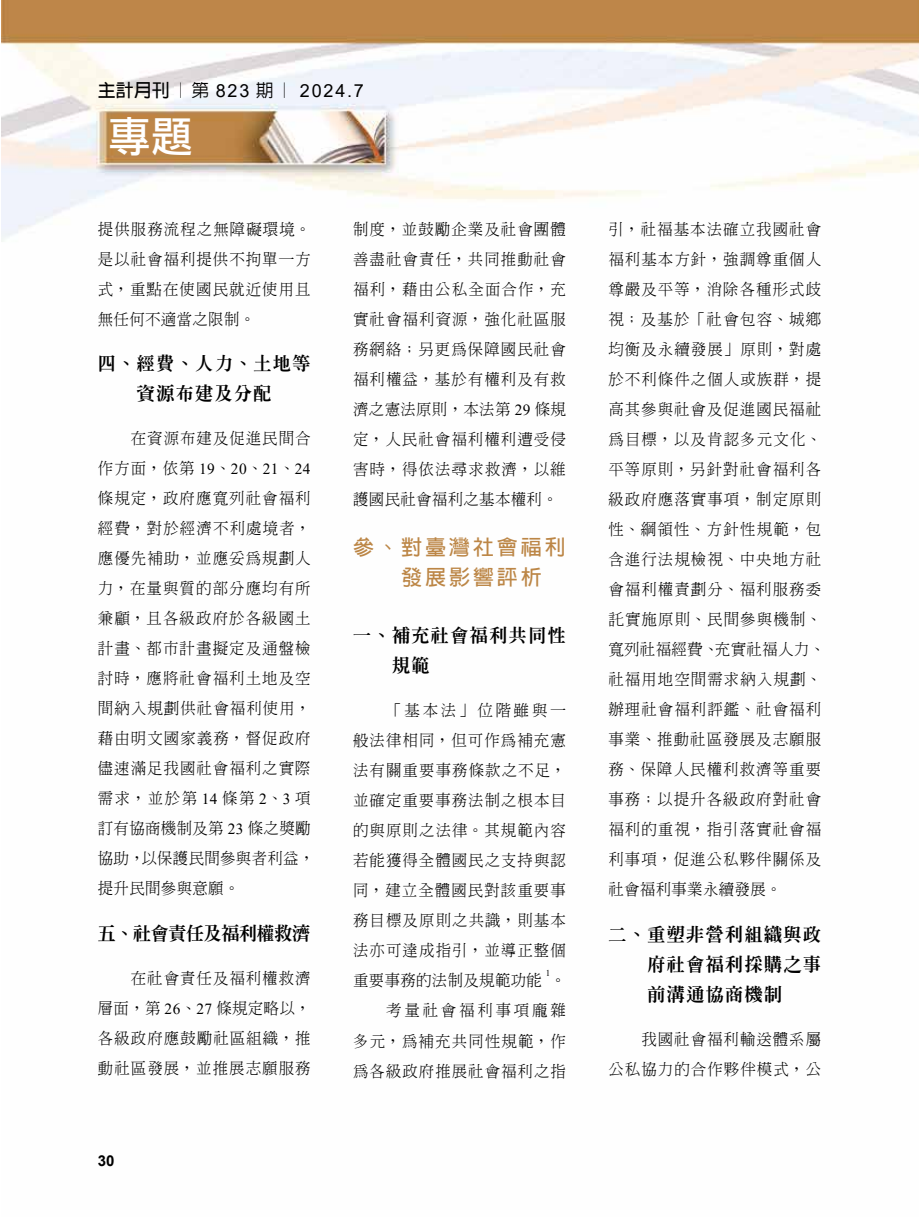
<style>
.page{position:relative;width:919px;height:1217px;background:#fff}
.page>*{position:absolute;margin:0;border:0;box-sizing:border-box;transform-origin:0 0}
.t1{font:42px "DF Li Hei Md WIN BF";color:#fff}
.t2{font:700 21px/30px "Lin Gothic";letter-spacing:.14em;color:#bc8646}
.t3{font:800 18px/30px "Inn Ming";letter-spacing:.08em;color:#000;text-align:center}
.t4{font:18px "Arial";letter-spacing:.1em;color:#000}
.t5{font:800 18px "Inn Ming";letter-spacing:-.02em;color:#000}
.t6{font:300 15.3px/30px "Inn Ming";letter-spacing:.075em;color:#000;text-align:justify}
.t7{font:700 15px "Arial";color:#000}
.t8{font:9px "Times New Roman";color:#000}
.s1{font-family:"Lin Gothic";font-weight:700}
.s2{font-family:"Lin Gothic";font-weight:500}
.s3{font-family:"Times New Roman";font-weight:400}
</style>
<div class="page">
<img style="left:1px;top:0;width:917px;height:242px">
<p class="t4" style="left:98px;top:78px;width:267px"><span class="s1">主計月刊</span><span class="s2">︱第</span> 823 <span class="s2">期︱</span> 2024.7</p>
<h1 class="t1" style="left:109px;top:115px;width:85px">專題</h1>
<p class="t6" style="left:98px;top:214px;width:214px">提供服務流程之無障礙環境。是以社會福利提供不拘單一方式，重點在使國民就近使用且無任何不適當之限制。</p>
<p class="t3" style="left:98px;top:348px;width:214px">四、經費、人力、土地等資源布建及分配</p>
<p class="t6" style="left:98px;top:423px;width:218px;text-align:left;text-indent:33px">在資源布建及促進民間合作方面，依第 <span class="s3">19</span>、<span class="s3">20</span>、<span class="s3">21</span>、<span class="s3">24</span>條規定，政府應寬列社會福利經費，對於經濟不利處境者，應優先補助，並應妥為規劃人力，在量與質的部分應均有所兼顧，且各級政府於各級國土計畫、都市計畫擬定及通盤檢討時，應將社會福利土地及空間納入規劃供社會福利使用，藉由明文國家義務，督促政府儘速滿足我國社會福利之實際需求，並於第 <span class="s3">14</span> 條第 <span class="s3">2</span>、<span class="s3">3</span> 項訂有協商機制及第 <span class="s3">23</span> 條之獎勵協助，以保護民間參與者利益，提升民間參與意願。</p>
<p class="t5" style="left:98px;top:923px;width:214px">五、社會責任及福利權救濟</p>
<p class="t6" style="left:98px;top:962px;width:214px;text-indent:33px">在社會責任及福利權救濟層面，第 <span class="s3">26</span>、<span class="s3">27</span> 條規定略以，各級政府應鼓勵社區組織，推動社區發展，並推展志願服務</p>
<p class="t7" style="left:98px;top:1149px;width:18px">30</p>
<p class="t6" style="left:353px;top:214px;width:214px">制度，並鼓勵企業及社會團體善盡社會責任，共同推動社會福利，藉由公私全面合作，充實社會福利資源，強化社區服務網絡；另更為保障國民社會福利權益，基於有權利及有救濟之憲法原則，本法第 <span class="s3">29</span> 條規定，人民社會福利權利遭受侵害時，得依法尋求救濟，以維護國民社會福利之基本權利。</p>
<h2 class="t2" style="left:401px;top:532px;width:166px;text-indent:-48px">參、對臺灣社會福利發展影響評析</h2>
<p class="t3" style="left:392px;top:620px;width:175px;text-align:left;text-indent:-39px">一、補充社會福利共同性規範</p>
<p class="t6" style="left:353px;top:695px;width:214px;text-indent:33px">「基本法」位階雖與一般法律相同，但可作為補充憲法有關重要事務條款之不足，並確定重要事務法制之根本目的與原則之法律。其規範內容若能獲得全體國民之支持與認同，建立全體國民對該重要事務目標及原則之共識，則基本法亦可達成指引，並導正整個重要事務的法制及規範功能</p>
<p class="t8" style="left:545px;top:966px;width:6px">1</p>
<p class="t6" style="left:353px;top:965px;width:214px;text-align:right">。<br>考量社會福利事項龐雜<br>多元，為補充共同性規範，作為各級政府推展社會福利之指</p>
<p class="t6" style="left:608px;top:214px;width:218px;text-align:left">引，社福基本法確立我國社會福利基本方針，強調尊重個人尊嚴及平等，消除各種形式歧視；及基於「社會包容、城鄉均衡及永續發展」原則，對處於不利條件之個人或族群，提高其參與社會及促進國民福祉為目標，以及肯認多元文化、平等原則，另針對社會福利各級政府應落實事項，制定原則性、綱領性、方針性規範，包含進行法規檢視、中央地方社會福利權責劃分、福利服務委託實施原則、民間參與機制、寬列社福經費、充實社福人力、社福用地空間需求納入規劃、辦理社會福利評鑑、社會福利事業、推動社區發展及志願服務、保障人民權利救濟等重要事務；以提升各級政府對社會福利的重視，指引落實社會福利事項，促進公私夥伴關係及社會福利事業永續發展。</p>
<p class="t3" style="left:647px;top:918px;width:175px;text-align:justify;text-indent:-39px">二、重塑非營利組織與政府社會福利採購之事前溝通協商機制</p>
<p class="t6" style="left:608px;top:1023px;width:214px;text-align:right">我國社會福利輸送體系屬<br>公私協力的合作夥伴模式，公</p>
</div>
